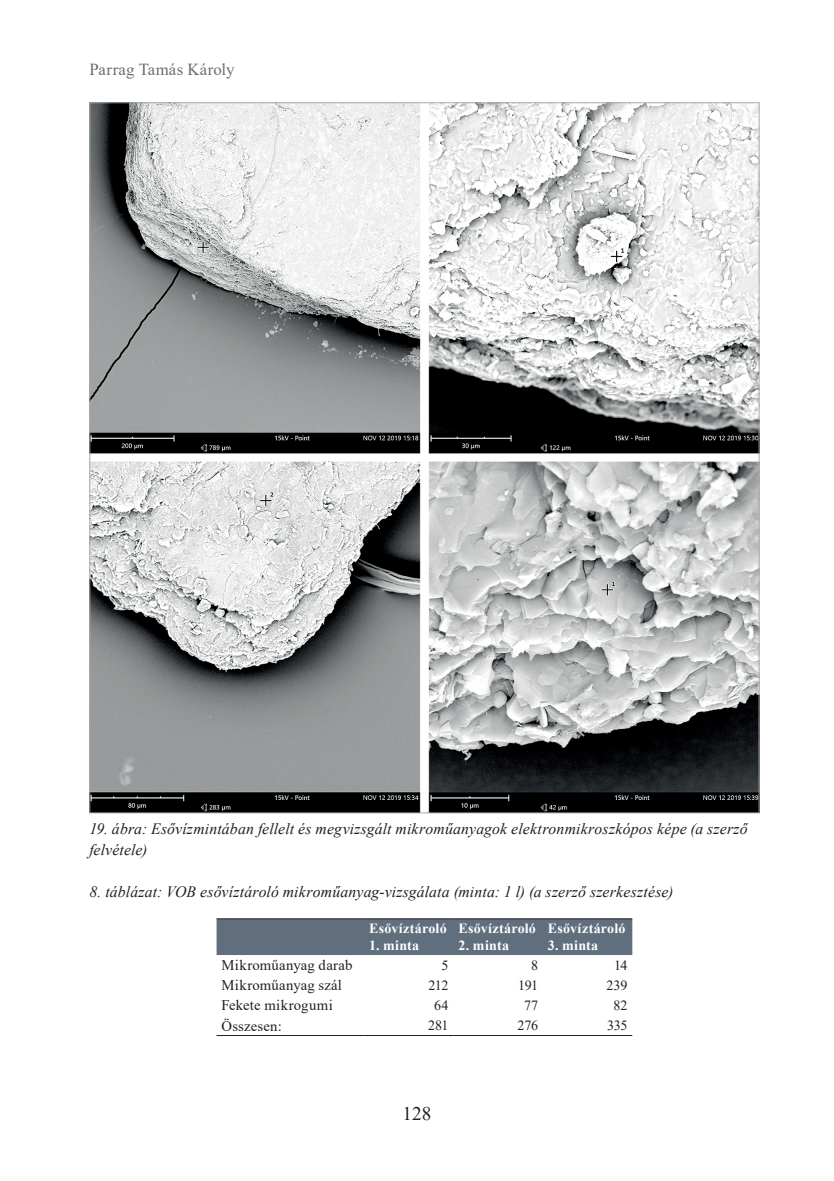
<style>
.page{position:relative;width:834px;height:1181px;background:#fff}
.page>*{position:absolute;margin:0;border:0;box-sizing:border-box;transform-origin:0 0}
.t1{font:19.25px "Times New Roman";color:#231f20}
.t2{font:16.8px "Times New Roman";letter-spacing:.015em;color:#6c6d70}
.Figure_Number___Titl{font:italic 15.75px/21px "Times New Roman";letter-spacing:.01em;color:#231f20}
.Table_Number___Title{font:italic 15.75px "Times New Roman";letter-spacing:.01em;color:#231f20}
.Table_Data_-_left{font:14.7px "Times New Roman";letter-spacing:.015em;color:#231f20}
.Table_Head_-_left{font:700 14px "Times New Roman";letter-spacing:.015em;color:#fff}
.Table_Date_-_right{font:14px "Times New Roman";letter-spacing:-.025em;color:#231f20}
</style>
<div class="page">
<img style="left:91px;top:104px;width:666px;height:707px">
<div style="left:216px;top:919px;width:416px;height:36px;background:#616e7d"></div>
<hr style="left:216px;top:918px;width:148px;height:1px;background:#231f20">
<hr style="left:364px;top:918px;width:89px;height:1px;background:#231f20">
<hr style="left:453px;top:918px;width:90px;height:1px;background:#231f20">
<hr style="left:543px;top:918px;width:89px;height:1px;background:#231f20">
<hr style="left:216px;top:1035px;width:148px;height:1px;background:#231f20">
<hr style="left:364px;top:1035px;width:89px;height:1px;background:#231f20">
<hr style="left:453px;top:1035px;width:90px;height:1px;background:#231f20">
<hr style="left:543px;top:1035px;width:89px;height:1px;background:#231f20">
<p class="t2" style="left:89px;top:58px;width:147px">Parrag Tamás Károly</p>
<p class="Figure_Number___Titl" style="left:89px;top:818px;width:659px">19. ábra: Esővízmintában fellelt és megvizsgált mikroműanyagok elektronmikroszkópos képe (a szerző felvétele)</p>
<p class="Table_Number___Title" style="left:89px;top:881px;width:585px">8. táblázat: VOB esővíztároló mikroműanyag-vizsgálata (minta: 1 l) (a szerző szerkesztése)</p>
<p class="Table_Head_-_left" style="left:369px;top:918px;width:79px">Esővíztároló</p>
<p class="Table_Head_-_left" style="left:369px;top:935px;width:52px">1. minta</p>
<p class="Table_Head_-_left" style="left:458px;top:918px;width:79px">Esővíztároló</p>
<p class="Table_Head_-_left" style="left:458px;top:935px;width:52px">2. minta</p>
<p class="Table_Head_-_left" style="left:548px;top:918px;width:79px">Esővíztároló</p>
<p class="Table_Head_-_left" style="left:548px;top:935px;width:52px">3. minta</p>
<p class="Table_Data_-_left" style="left:221px;top:955px;width:132px">Mikroműanyag darab</p>
<p class="Table_Date_-_right" style="left:441px;top:955px;width:9px">5</p>
<p class="Table_Date_-_right" style="left:531px;top:955px;width:8px">8</p>
<p class="Table_Date_-_right" style="left:614px;top:955px;width:15px">14</p>
<p class="Table_Data_-_left" style="left:221px;top:975px;width:122px">Mikroműanyag szál</p>
<p class="Table_Date_-_right" style="left:428px;top:975px;width:22px">212</p>
<p class="Table_Date_-_right" style="left:518px;top:975px;width:21px">191</p>
<p class="Table_Date_-_right" style="left:606px;top:975px;width:22px">239</p>
<p class="Table_Data_-_left" style="left:221px;top:995px;width:113px">Fekete mikrogumi</p>
<p class="Table_Date_-_right" style="left:434px;top:995px;width:16px">64</p>
<p class="Table_Date_-_right" style="left:524px;top:995px;width:15px">77</p>
<p class="Table_Date_-_right" style="left:613px;top:995px;width:15px">82</p>
<p class="Table_Data_-_left" style="left:221px;top:1015px;width:62px">Összesen:</p>
<p class="Table_Date_-_right" style="left:428px;top:1015px;width:22px">281</p>
<p class="Table_Date_-_right" style="left:517px;top:1015px;width:22px">276</p>
<p class="Table_Date_-_right" style="left:607px;top:1015px;width:22px">335</p>
<p class="t1" style="left:402px;top:1100px;width:30px">128</p>
</div>
